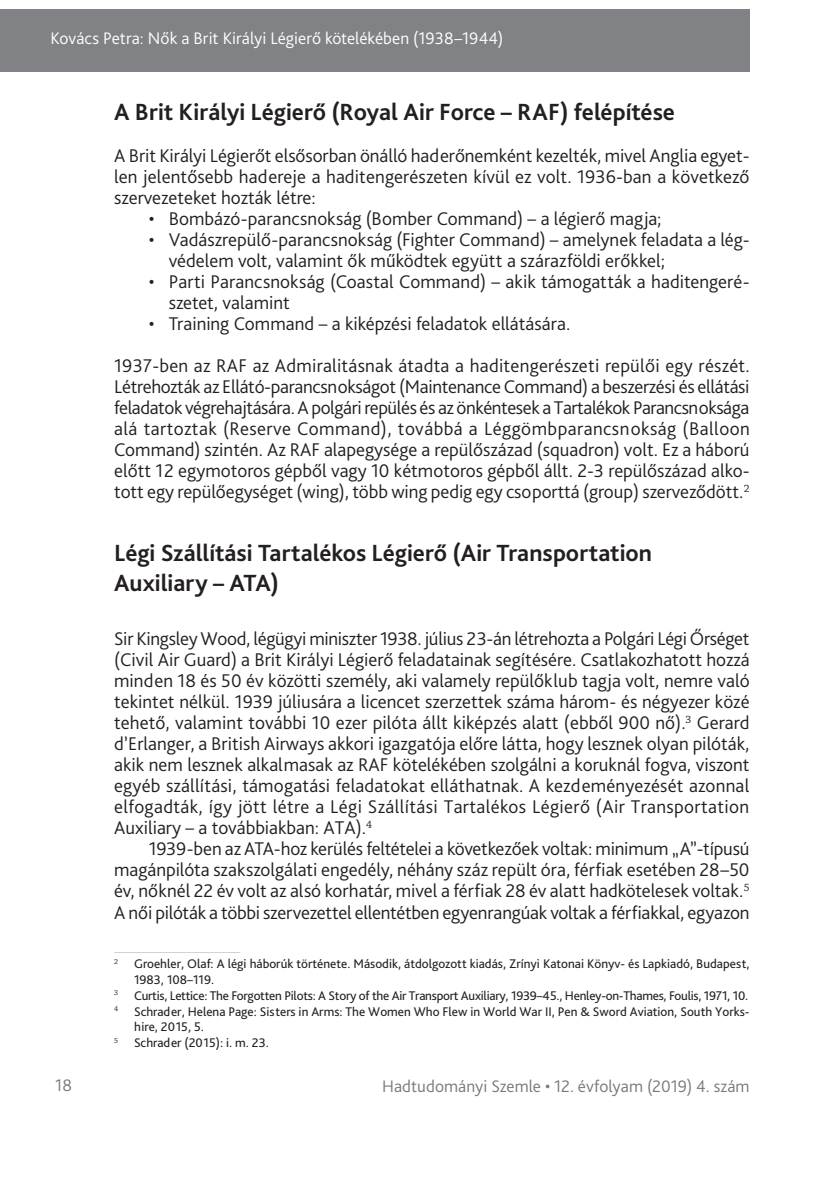
<style>
.page{position:relative;width:834px;height:1181px;background:#fff}
.page>*{position:absolute;margin:0;border:0;box-sizing:border-box;transform-origin:0 0}
._1_1__Head{font:700 24.5px/29.4px "Bliss Pro";color:#231f20}
._2__Body_copy_1st_pa{font:300 19.25px/21px "Bliss Pro";color:#231f20;text-align:justify}
._1__Body_copy{font:300 19.25px/21px "Bliss Pro";letter-spacing:-.01em;color:#231f20;text-align:justify}
.t1{font:300 17.5px "Bliss Pro";letter-spacing:.005em;color:#fff}
.t2{font:300 17.5px "Bliss Pro";color:#767a7c}
.Lábjegyzet{font:13.12px/15.8px "Bliss Pro";color:#231f20}
.Lábjegyzet-2{font:13.12px "Bliss Pro";letter-spacing:-.02em;color:#231f20}
</style>
<div class="page">
<div style="left:0;top:9px;width:749px;height:63px;background:#808285"></div>
<hr style="left:114px;top:952px;width:126px;height:1px;background:#d1d2d4">
<p class="t1" style="left:51px;top:27px;width:454px">Kovács Petra: Nők a Brit Királyi Légierő kötelékében (1938–1944)</p>
<p class="_1_1__Head" style="left:114px;top:97px;width:562px">A Brit Királyi Légierő (Royal Air Force – RAF) felépítése</p>
<p class="_2__Body_copy_1st_pa" style="left:114px;top:145px;width:636px">A Brit Királyi Légierőt elsősorban önálló haderőnemként kezelték, mivel Anglia egyet&shy;len jelentősebb hadereje a haditengerészeten kívül ez volt. 1936-ban a következő szervezeteket hozták létre:</p>
<p class="_2__Body_copy_1st_pa" style="left:149px;top:208px;width:514px">• Bombázó-parancsnokság (Bomber Command) – a légierő magja;</p>
<p class="_2__Body_copy_1st_pa" style="left:169px;top:229px;width:582px;text-indent:-20px">• Vadászrepülő-parancsnokság (Fighter Command) – amelynek feladata a lég&shy;védelem volt, valamint ők működtek együtt a szárazföldi erőkkel;</p>
<p class="_2__Body_copy_1st_pa" style="left:169px;top:271px;width:582px;text-indent:-20px">• Parti Parancsnokság (Coastal Command) – akik támogatták a haditengeré&shy;szetet, valamint</p>
<p class="_2__Body_copy_1st_pa" style="left:149px;top:313px;width:423px">• Training Command – a kiképzési feladatok ellátására.</p>
<p class="_2__Body_copy_1st_pa" style="left:114px;top:355px;width:637px">1937-ben az RAF az Admiralitásnak átadta a haditengerészeti repülői egy részét.<br>Létrehozták az Ellátó-parancsnokságot (Maintenance Command) a beszerzési és ellátási feladatok végrehajtására. A polgári repülés és az önkéntesek a Tartalékok Parancsnoksága alá tartoztak (Reserve Command), továbbá a Léggömbparancsnokság (Balloon Command) szintén. Az RAF alapegysége a repülőszázad (squadron) volt. Ez a háború előtt 12 egymotoros gépből vagy 10 kétmotoros gépből állt. 2-3 repülőszázad alko&shy;tott egy repülőegységet (wing), több wing pedig egy csoporttá (group) szerveződött.<sup>2</sup></p>
<p class="_1_1__Head" style="left:114px;top:538px;width:539px">Légi Szállítási Tartalékos Légierő (Air Transportation<br>Auxiliary – ATA)</p>
<p class="_2__Body_copy_1st_pa" style="left:114px;top:628px;width:637px">Sir Kingsley Wood, légügyi miniszter 1938. július 23-án létrehozta a Polgári Légi Őrséget (Civil Air Guard) a Brit Királyi Légierő feladatainak segítésére. Csatlakozhatott hozzá minden 18 és 50 év közötti személy, aki valamely repülőklub tagja volt, nemre való tekintet nélkül. 1939 júliusára a licencet szerzettek száma három- és négyezer közé tehető, valamint további 10 ezer pilóta állt kiképzés alatt (ebből 900 nő).<sup>3</sup> Gerard d’Erlanger, a British Airways akkori igazgatója előre látta, hogy lesznek olyan pilóták, akik nem lesznek alkalmasak az RAF kötelékében szolgálni a koruknál fogva, viszont egyéb szállítási, támogatási feladatokat elláthatnak. A kezdeményezését azonnal elfogadták, így jött létre a Légi Szállítási Tartalékos Légierő (Air Transportation Auxiliary – a továbbiakban: ATA).<sup>4</sup></p>
<p class="_1__Body_copy" style="left:114px;top:838px;width:637px;text-indent:35px">1939-ben az ATA-hoz kerülés feltételei a következőek voltak: minimum „A”-típusú magánpilóta szakszolgálati engedély, néhány száz repült óra, férfiak esetében 28–50 év, nőknél 22 év volt az alsó korhatár, mivel a férfiak 28 év alatt hadkötelesek voltak.<sup>5<br></sup>A női pilóták a többi szervezettel ellentétben egyenrangúak voltak a férfiakkal, egyazon</p>
<p class="Lábjegyzet" style="left:134px;top:955px;width:617px;text-indent:-20px"><sup>2</sup> Groehler, Olaf: A légi háborúk története. Második, átdolgozott kiadás, Zrínyi Katonai Könyv- és Lapkiadó, Budapest,<br>1983, 108–119.</p>
<p class="Lábjegyzet-2" style="left:114px;top:987px;width:635px"><sup>3</sup> Curtis, Lettice: The Forgotten Pilots: A Story of the Air Transport Auxiliary, 1939–45., Henley-on-Thames, Foulis, 1971, 10.</p>
<p class="Lábjegyzet" style="left:134px;top:1003px;width:617px;text-indent:-20px"><sup>4</sup> Schrader, Helena Page: Sisters in Arms: The Women Who Flew in World War II, Pen &amp; Sword Aviation, South Yorks&shy;hire, 2015, 5.</p>
<p class="Lábjegyzet" style="left:114px;top:1034px;width:156px"><sup>5</sup> Schrader (2015): i. m. 23.</p>
<p class="t2" style="left:55px;top:1074px;width:18px">18</p>
<p class="t2" style="left:382px;top:1075px;width:369px">Hadtudományi Szemle • 12. évfolyam (2019) 4. szám</p>
</div>
